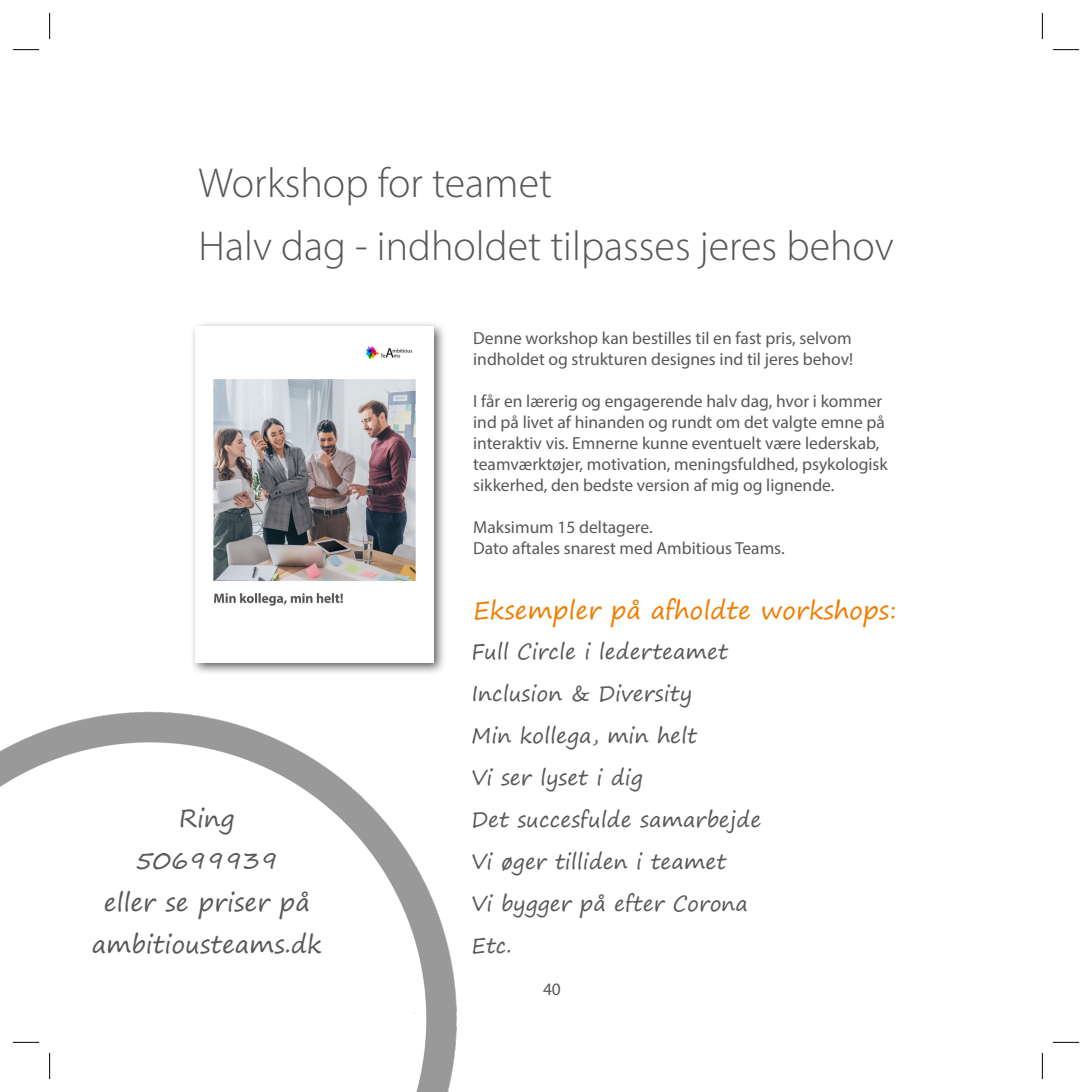
<style>
.page{position:relative;width:1092px;height:1092px;background:#fff}
.page>*{position:absolute;margin:0;border:0;box-sizing:border-box;transform-origin:0 0}
.Overskrift{font:300 42px "Myriad Pro";color:#57585a}
.Overskrift-2{font:24.5px "Segoe Print";color:#57585a}
.t1{font:24.5px "Segoe Print";color:#f07d00}
.Overskrift-3{font:21px "Segoe Print";color:#57585a}
.BT{font:17.5px/21px "Myriad Pro";color:#57585a}
</style>
<div class="page">
<div style="left:190px;top:320px;width:256px;height:355px;background:#231f20;opacity:.75"></div>
<img style="left:196px;top:326px;width:237px;height:336px">
<img style="left:0;top:711px;width:457px;height:380px">
<hr style="left:13px;top:1041px;width:26px;height:2px;background:#fff">
<hr style="left:49px;top:1052px;width:2px;height:26px;background:#fff">
<svg style="left:13px;top:49px;width:26px;height:1px"></svg>
<svg style="left:1052px;top:49px;width:26px;height:1px"></svg>
<svg style="left:13px;top:1041px;width:26px;height:1px"></svg>
<svg style="left:1053px;top:1041px;width:25px;height:1px"></svg>
<svg style="left:49px;top:13px;width:1px;height:26px"></svg>
<svg style="left:49px;top:1052px;width:1px;height:26px"></svg>
<svg style="left:1041px;top:13px;width:1px;height:26px"></svg>
<svg style="left:1041px;top:1053px;width:1px;height:25px"></svg>
<p class="Overskrift" style="left:198px;top:157px;width:355px">Workshop for teamet</p>
<p class="Overskrift" style="left:198px;top:220px;width:696px">Halv dag - indholdet tilpasses jeres behov</p>
<p class="BT" style="left:473px;top:327px;width:381px">Denne workshop kan bestilles til en fast pris, selvom indholdet og strukturen designes ind til jeres behov!</p>
<p class="BT" style="left:473px;top:390px;width:416px">I får en lærerig og engagerende halv dag, hvor i kommer ind på livet af hinanden og rundt om det valgte emne på interaktiv vis. Emnerne kunne eventuelt være lederskab, teamværktøjer, motivation, meningsfuldhed, psykologisk sikkerhed, den bedste version af mig og lignende.</p>
<p class="BT" style="left:473px;top:516px;width:181px">Maksimum 15 deltagere.</p>
<p class="BT" style="left:473px;top:537px;width:313px">Dato aftales snarest med Ambitious Teams.</p>
<p class="Overskrift-2" style="left:179px;top:796px;width:57px">Ring</p>
<p class="Overskrift-2" style="left:135px;top:838px;width:145px">50699939</p>
<p class="Overskrift-2" style="left:104px;top:880px;width:207px">eller se priser på</p>
<p class="Overskrift-2" style="left:92px;top:922px;width:231px">ambitiousteams.dk</p>
<p class="t1" style="left:473px;top:588px;width:425px">Eksempler på afholdte workshops:</p>
<p class="Overskrift-3" style="left:471px;top:632px;width:258px">Full Circle i lederteamet</p>
<p class="Overskrift-3" style="left:471px;top:674px;width:222px">Inclusion &amp; Diversity</p>
<p class="Overskrift-3" style="left:471px;top:716px;width:227px">Min kollega, min helt</p>
<p class="Overskrift-3" style="left:471px;top:758px;width:173px">Vi ser lyset i dig</p>
<p class="Overskrift-3" style="left:471px;top:800px;width:291px">Det succesfulde samarbejde</p>
<p class="Overskrift-3" style="left:471px;top:842px;width:256px">Vi øger tilliden i teamet</p>
<p class="Overskrift-3" style="left:471px;top:884px;width:278px">Vi bygger på efter Corona</p>
<p class="Overskrift-3" style="left:471px;top:926px;width:42px">Etc.</p>
<p class="BT" style="left:543px;top:978px;width:19px">40</p>
</div>
